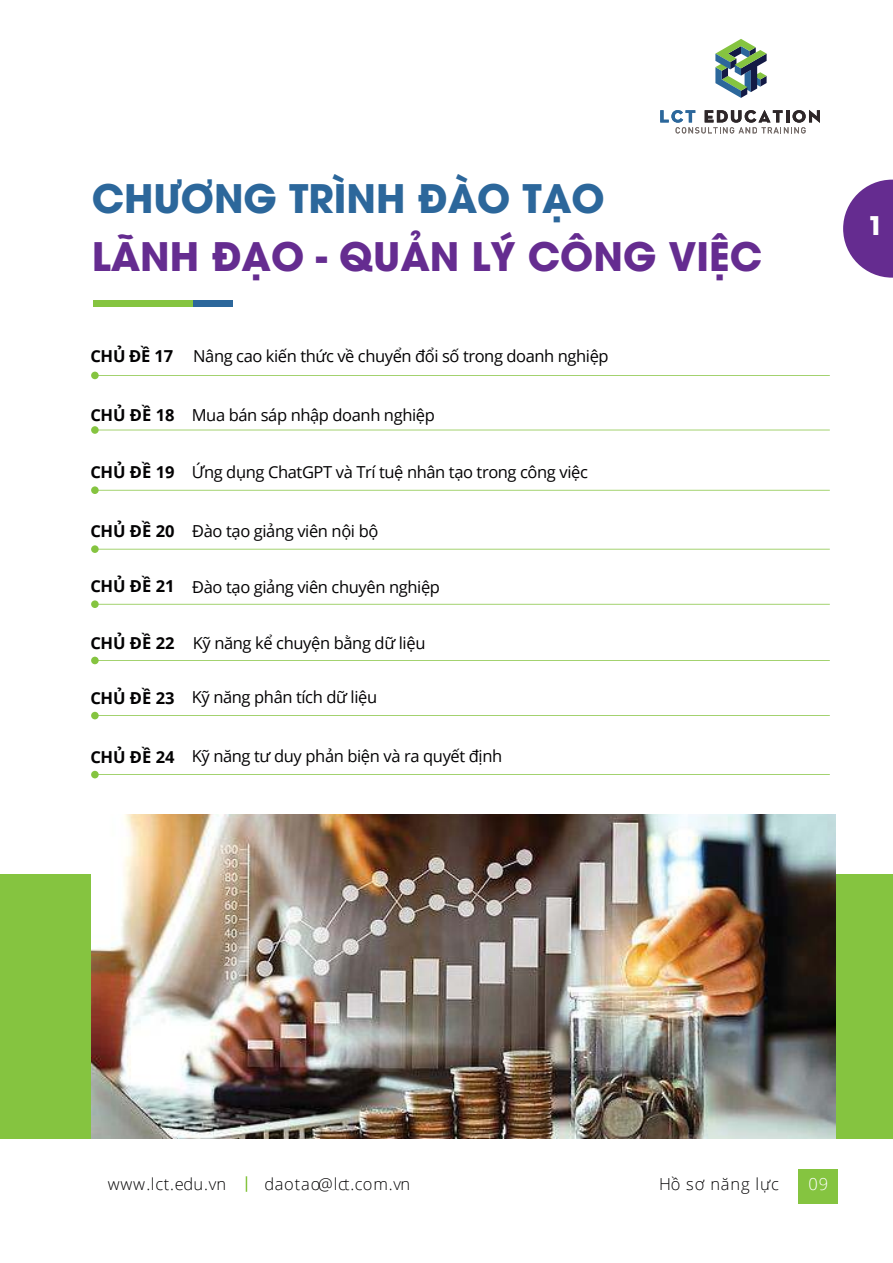
<style>
.page{position:relative;width:893px;height:1263px;background:#fff}
.page>*{position:absolute;margin:0;border:0;box-sizing:border-box;transform-origin:0 0}
.t1{font:700 39px "UTM Avo";color:#652c90}
.t2{font:700 39px "UTM Avo";color:#2c679b}
.t3{font:700 25.5px "UTM Avo";color:#fff}
.t4{font:16.5px "Open Sans";letter-spacing:-.025em;color:#030203}
.t5{font:700 16.5px "Open Sans";color:#030203}
.t6{font:300 16.5px "Open Sans";letter-spacing:.05em;color:#030203}
.t7{font:300 16.5px "Open Sans";letter-spacing:.03em;color:#030203}
.t8{font:300 16.5px "Open Sans";color:#fff}
.s1{font-weight:700}
</style>
<div class="page">
<div style="left:0;top:874px;width:893px;height:265px;background:#85c440"></div>
<div style="left:134px;top:300px;width:99px;height:6px;background:#2c679b"></div>
<div style="left:93px;top:300px;width:100px;height:6px;background:#85c440"></div>
<div style="left:91px;top:372px;width:8px;height:7px;background:#85c440;border-radius:4px"></div>
<div style="left:91px;top:426px;width:8px;height:8px;background:#85c440;border-radius:4px"></div>
<div style="left:91px;top:486px;width:8px;height:8px;background:#85c440;border-radius:4px"></div>
<div style="left:91px;top:545px;width:8px;height:8px;background:#85c440;border-radius:4px"></div>
<div style="left:91px;top:600px;width:8px;height:8px;background:#85c440;border-radius:4px"></div>
<div style="left:91px;top:657px;width:8px;height:7px;background:#85c440;border-radius:4px"></div>
<div style="left:91px;top:712px;width:8px;height:7px;background:#85c440;border-radius:4px"></div>
<div style="left:91px;top:771px;width:8px;height:7px;background:#85c440;border-radius:4px"></div>
<img style="left:91px;top:814px;width:744px;height:325px">
<svg style="left:246px;top:1176px;width:1px;height:16px"></svg>
<div style="left:798px;top:1169px;width:39px;height:34px;background:#85c440"></div>
<svg style="left:715px;top:39px;width:51px;height:59px"></svg>
<svg style="left:660px;top:110px;width:160px;height:23px"></svg>
<svg style="left:843px;top:180px;width:50px;height:98px"></svg>
<h1 class="t2" style="left:92px;top:166px;width:514px">CHƯƠNG TRÌNH ĐÀO TẠO</h1>
<h1 class="t1" style="left:92px;top:224px;width:672px">LÃNH ĐẠO - QUẢN LÝ CÔNG VIỆC</h1>
<p class="t4" style="left:90px;top:345px;width:520px"><span class="s1">CHỦ ĐỀ 17</span> Nâng cao kiến thức về chuyển đổi số trong doanh nghiệp</p>
<p class="t4" style="left:90px;top:403px;width:346px"><span class="s1">CHỦ ĐỀ 18</span> Mua bán sáp nhập doanh nghiệp</p>
<p class="t4" style="left:90px;top:461px;width:499px"><span class="s1">CHỦ ĐỀ 19</span> Ứng dụng ChatGPT và Trí tuệ nhân tạo trong công việc</p>
<p class="t5" style="left:90px;top:522px;width:86px">CHỦ ĐỀ 20</p>
<p class="t5" style="left:90px;top:577px;width:86px">CHỦ ĐỀ 21</p>
<p class="t4" style="left:192px;top:520px;width:188px">Đào tạo giảng viên nội bộ</p>
<p class="t4" style="left:192px;top:576px;width:249px">Đào tạo giảng viên chuyên nghiệp</p>
<p class="t5" style="left:90px;top:633px;width:86px">CHỦ ĐỀ 22</p>
<p class="t4" style="left:193px;top:632px;width:234px">Kỹ năng kể chuyện bằng dữ liệu</p>
<p class="t5" style="left:90px;top:688px;width:86px">CHỦ ĐỀ 23</p>
<p class="t4" style="left:192px;top:685px;width:187px">Kỹ năng phân tích dữ liệu</p>
<p class="t5" style="left:90px;top:747px;width:86px">CHỦ ĐỀ 24</p>
<p class="t4" style="left:192px;top:744px;width:312px">Kỹ năng tư duy phản biện và ra quyết định</p>
<h2 class="t3" style="left:868px;top:210px;width:17px">1</h2>
<p class="t7" style="left:108px;top:1177px;width:120px">www.lct.edu.vn</p>
<p class="t6" style="left:265px;top:1177px;width:147px">daotao@lct.com.vn</p>
<p class="t6" style="left:659px;top:1177px;width:121px">Hồ sơ năng lực</p>
<p class="t8" style="left:808px;top:1177px;width:21px">09</p>
</div>
